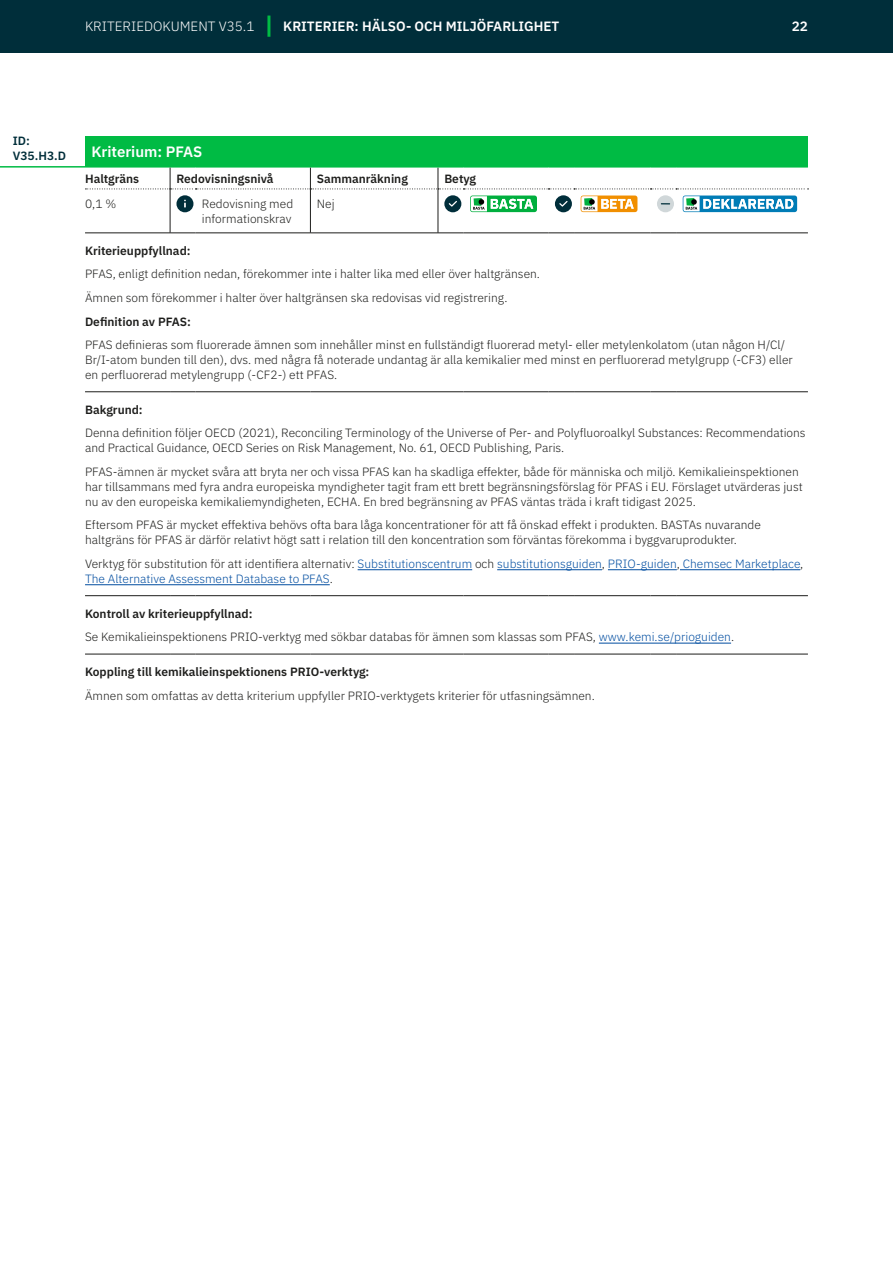
<style>
.page{position:relative;width:893px;height:1263px;background:#fff}
.page>*{position:absolute;margin:0;border:0;box-sizing:border-box;transform-origin:0 0}
.Kriterium{font:600 15px "IBM Plex Sans";color:#fff}
.t1{font:600 13.5px "IBM Plex Sans";color:#fff}
.t2{font:300 13.5px "IBM Plex Sans";color:#fff}
.P_Tabell{font:300 12px/15px "IBM Plex Sans";color:#1d1d1b}
.H1_Tabell{font:600 12px "IBM Plex Sans";color:#1d1d1b}
.P_Tabell-2{font:300 12px/15px "IBM Plex Sans";color:#004da0}
.ID_Marginal{font:600 12px/15px "IBM Plex Sans";color:#002e3a}
.s1{color:#1d1d1b}
.s2{color:#004da0}
</style>
<div class="page">
<div style="left:0;top:0;width:893px;height:52px;background:#002e3a"></div>
<hr style="left:267px;top:16px;width:3px;height:21px;background:#0b4">
<div style="left:85px;top:136px;width:723px;height:31px;background:#0b4"></div>
<hr style="left:85px;top:391px;width:85px;height:1px;background:#1d1d1b">
<svg style="left:170px;top:391px;width:26px;height:1px"></svg>
<hr style="left:196px;top:391px;width:114px;height:1px;background:#1d1d1b">
<hr style="left:310px;top:391px;width:128px;height:1px;background:#1d1d1b">
<svg style="left:438px;top:391px;width:25px;height:1px"></svg>
<hr style="left:463px;top:391px;width:86px;height:1px;background:#1d1d1b">
<svg style="left:549px;top:391px;width:25px;height:1px"></svg>
<hr style="left:574px;top:391px;width:77px;height:1px;background:#1d1d1b">
<svg style="left:651px;top:391px;width:25px;height:1px"></svg>
<hr style="left:676px;top:391px;width:132px;height:1px;background:#1d1d1b">
<hr style="left:85px;top:595px;width:85px;height:1px;background:#1d1d1b">
<svg style="left:170px;top:595px;width:26px;height:1px"></svg>
<hr style="left:196px;top:595px;width:114px;height:1px;background:#1d1d1b">
<hr style="left:310px;top:595px;width:128px;height:1px;background:#1d1d1b">
<svg style="left:438px;top:595px;width:25px;height:1px"></svg>
<hr style="left:463px;top:595px;width:86px;height:1px;background:#1d1d1b">
<svg style="left:549px;top:595px;width:25px;height:1px"></svg>
<hr style="left:574px;top:595px;width:77px;height:1px;background:#1d1d1b">
<svg style="left:651px;top:595px;width:25px;height:1px"></svg>
<hr style="left:676px;top:595px;width:132px;height:1px;background:#1d1d1b">
<hr style="left:85px;top:654px;width:85px;height:1px;background:#1d1d1b">
<svg style="left:170px;top:654px;width:26px;height:1px"></svg>
<hr style="left:196px;top:654px;width:114px;height:1px;background:#1d1d1b">
<hr style="left:310px;top:654px;width:128px;height:1px;background:#1d1d1b">
<svg style="left:438px;top:654px;width:25px;height:1px"></svg>
<hr style="left:463px;top:654px;width:86px;height:1px;background:#1d1d1b">
<svg style="left:549px;top:654px;width:25px;height:1px"></svg>
<hr style="left:574px;top:654px;width:77px;height:1px;background:#1d1d1b">
<svg style="left:651px;top:654px;width:25px;height:1px"></svg>
<hr style="left:676px;top:654px;width:132px;height:1px;background:#1d1d1b">
<hr style="left:85px;top:233px;width:85px;height:1px;background:#1d1d1b">
<svg style="left:170px;top:233px;width:26px;height:1px"></svg>
<hr style="left:196px;top:233px;width:114px;height:1px;background:#1d1d1b">
<hr style="left:310px;top:233px;width:128px;height:1px;background:#1d1d1b">
<svg style="left:438px;top:233px;width:25px;height:1px"></svg>
<hr style="left:463px;top:233px;width:86px;height:1px;background:#1d1d1b">
<svg style="left:549px;top:233px;width:25px;height:1px"></svg>
<hr style="left:574px;top:233px;width:77px;height:1px;background:#1d1d1b">
<svg style="left:651px;top:233px;width:25px;height:1px"></svg>
<hr style="left:676px;top:233px;width:132px;height:1px;background:#1d1d1b">
<hr style="left:438px;top:189px;width:1px;height:44px;background:#1d1d1b">
<hr style="left:0;top:166px;width:85px;height:2px;background:#0b4">
<hr style="left:85px;top:166px;width:85px;height:2px;background:#0b4">
<hr style="left:170px;top:166px;width:26px;height:2px;background:#0b4">
<hr style="left:196px;top:166px;width:114px;height:2px;background:#0b4">
<hr style="left:310px;top:166px;width:128px;height:2px;background:#0b4">
<hr style="left:438px;top:166px;width:25px;height:2px;background:#0b4">
<hr style="left:463px;top:166px;width:86px;height:2px;background:#0b4">
<hr style="left:549px;top:166px;width:25px;height:2px;background:#0b4">
<hr style="left:574px;top:166px;width:77px;height:2px;background:#0b4">
<hr style="left:651px;top:166px;width:25px;height:2px;background:#0b4">
<hr style="left:676px;top:166px;width:132px;height:2px;background:#0b4">
<hr style="left:170px;top:189px;width:1px;height:44px;background:#1d1d1b">
<hr style="left:310px;top:189px;width:1px;height:44px;background:#1d1d1b">
<svg style="left:85px;top:168px;width:723px;height:44px"></svg>
<hr style="left:358px;top:569px;width:114px;height:1px;background:#004da0">
<hr style="left:497px;top:569px;width:105px;height:1px;background:#004da0">
<hr style="left:608px;top:569px;width:69px;height:1px;background:#004da0">
<hr style="left:680px;top:569px;width:120px;height:1px;background:#004da0">
<hr style="left:85px;top:584px;width:245px;height:1px;background:#004da0">
<hr style="left:599px;top:643px;width:132px;height:1px;background:#004da0">
<p class="t2" style="left:85px;top:16px;width:171px">KRITERIEDOKUMENT V35.1</p>
<p class="t1" style="left:283px;top:16px;width:278px">Kriterier: Hälso- och miljöfarlighet</p>
<p class="t1" style="left:792px;top:16px;width:18px">22</p>
<h4 class="ID_Marginal" style="left:13px;top:133px;width:53px">ID:<br>V35.H3.D</h4>
<p class="Kriterium" style="left:91px;top:140px;width:111px">Kriterium: PFAS</p>
<p class="H1_Tabell" style="left:85px;top:169px;width:56px">H altgräns</p>
<p class="H1_Tabell" style="left:176px;top:169px;width:99px">Redovisningsnivå</p>
<p class="H1_Tabell" style="left:317px;top:169px;width:93px">Sammanräkning</p>
<p class="H1_Tabell" style="left:444px;top:169px;width:33px">Betyg</p>
<p class="P_Tabell" style="left:85px;top:195px;width:33px">0,1 %</p>
<p class="P_Tabell" style="left:202px;top:195px;width:93px">Redovisning med informationskrav</p>
<p class="P_Tabell" style="left:317px;top:195px;width:19px">Nej</p>
<p class="H1_Tabell" style="left:85px;top:241px;width:107px">Kriterieuppfyllnad:</p>
<p class="P_Tabell" style="left:85px;top:266px;width:457px">PFAS, enligt definition nedan, förekommer inte i halter lika med eller över haltgränsen.</p>
<p class="P_Tabell" style="left:85px;top:289px;width:424px">Ämnen som förekommer i halter över haltgränsen ska redovisas vid registrering.</p>
<p class="H1_Tabell" style="left:85px;top:312px;width:107px">Definition av PFAS:</p>
<p class="P_Tabell" style="left:85px;top:336px;width:709px">PFAS definieras som fluorerade ämnen som innehåller minst en fullständigt fluorerad metyl- eller metylenkolatom (utan någon H/Cl/<br>Br/I-atom bunden till den), dvs. med några få noterade undantag är alla kemikalier med minst en perfluorerad metylgrupp (-CF3) eller en perfluorerad metylengrupp (-CF2-) ett PFAS.</p>
<p class="H1_Tabell" style="left:85px;top:400px;width:59px">Bakgrund:</p>
<p class="P_Tabell" style="left:85px;top:425px;width:722px">Denna definition följer OECD (2021), Reconciling Terminology of the Universe of Per- and Polyfluoroalkyl Substances: Recommendations and Practical Guidance, OECD Series on Risk Management, No. 61, OECD Publishing, Paris.</p>
<p class="P_Tabell" style="left:85px;top:463px;width:719px">PFAS-ämnen är mycket svåra att bryta ner och vissa PFAS kan ha skadliga effekter, både för människa och miljö. Kemikalieinspektionen har tillsammans med fyra andra europeiska myndigheter tagit fram ett brett begränsningsförslag för PFAS i EU. Förslaget utvärderas just nu av den europeiska kemikaliemyndigheten, ECHA. En bred begränsning av PFAS väntas träda i kraft tidigast 2025.</p>
<p class="P_Tabell" style="left:85px;top:517px;width:677px">Eftersom PFAS är mycket effektiva behövs ofta bara låga koncentrationer för att få önskad effekt i produkten. BASTAs nuvarande haltgräns för PFAS är därför relativt högt satt i relation till den koncentration som förväntas förekomma i byggvaruprodukter.</p>
<p class="P_Tabell-2" style="left:85px;top:555px;width:720px"><span class="s1">Verktyg för substitution för att identifiera alternativ:</span> Substitutionscentrum <span class="s1">och</span> substitutionsguiden<span class="s1">,</span> PRIO-guiden<span class="s1">,</span> Chemsec Marketplace<span class="s1">,<br></span>The Alternative Assessment Database to PFAS<span class="s1">.</span></p>
<p class="H1_Tabell" style="left:85px;top:604px;width:169px">Kontroll av kriterieuppfyllnad:</p>
<p class="P_Tabell" style="left:85px;top:628px;width:651px">Se Kemikalieinspektionens PRIO-verktyg med sökbar databas för ämnen som klassas som PFAS, <span class="s2">www.kemi.se/prioguiden</span>.</p>
<p class="H1_Tabell" style="left:85px;top:662px;width:286px">Koppling till kemikalieinspektionens PRIO-verktyg:</p>
<p class="P_Tabell" style="left:85px;top:687px;width:511px">Ämnen som omfattas av detta kriterium uppfyller PRIO-verktygets kriterier för utfasningsämnen.</p>
</div>
